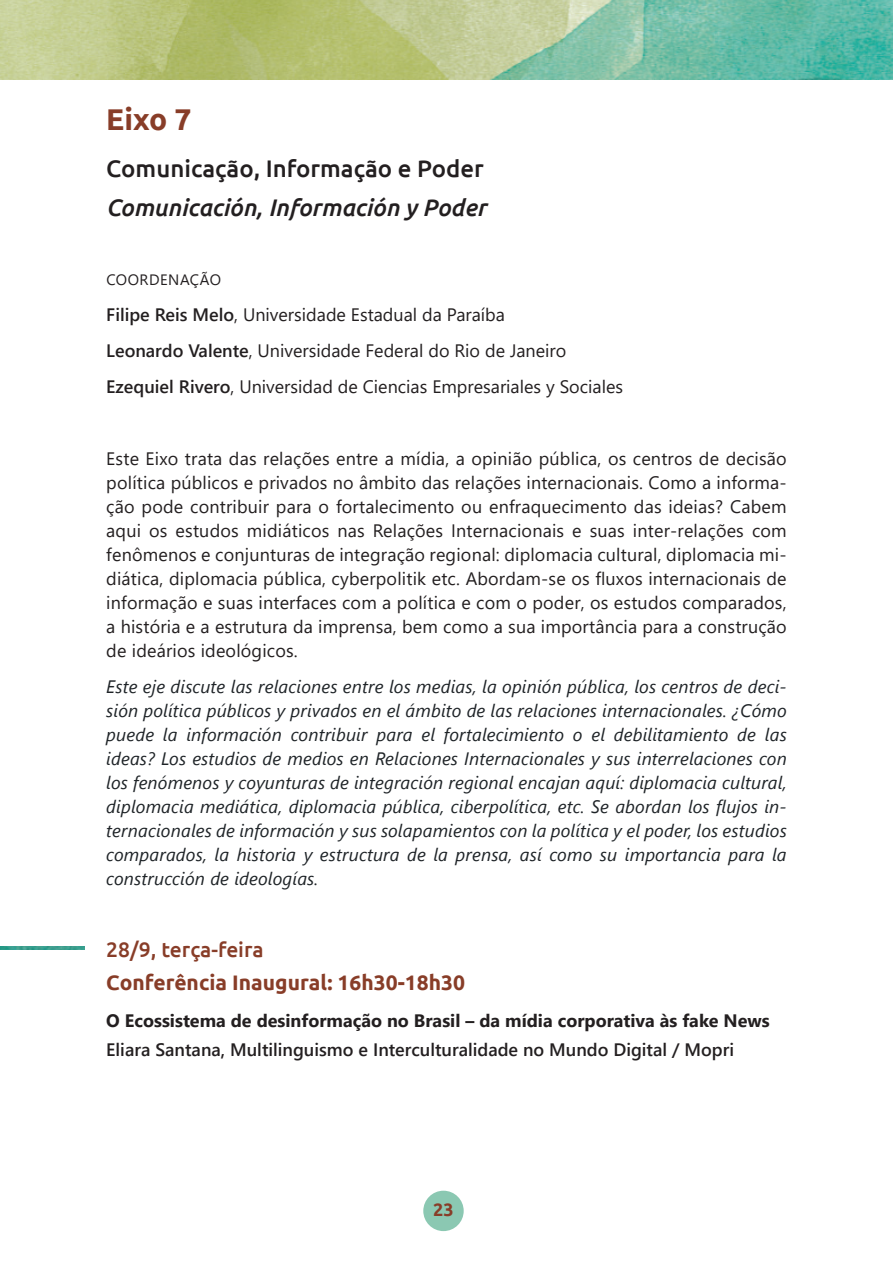
<style>
.page{position:relative;width:893px;height:1263px;background:#fff}
.page>*{position:absolute;margin:0;border:0;box-sizing:border-box;transform-origin:0 0}
.t1{font:700 30px "Ubuntu";color:#883d28}
.t2{font:italic 500 24px "Ubuntu";color:#231f20}
.t3{font:500 24px "Ubuntu";color:#231f20}
.t4{font:700 21px "Ubuntu";color:#883d28}
.t5{font:500 21px "Ubuntu";color:#883d28}
.t6{font:18px/24px "Segoe UI";color:#231f20}
.t7{font:italic 18px/24px "Segoe UI";letter-spacing:.01em;color:#1e2327;text-align:justify}
.t8{font:600 18px "Segoe UI";color:#231f20}
.t9{font:700 18px "Segoe UI";color:#231f20}
.t10{font:700 18px "Ubuntu";color:#883d28}
.t11{font:15px "Segoe UI";letter-spacing:.035em;color:#231f20}
.s1{font-weight:600}
</style>
<div class="page">
<div style="left:423px;top:1191px;width:41px;height:40px;background:#8bc8b2;border-radius:50%"></div>
<img style="left:0;top:0;width:893px;height:79px">
<img style="left:0;top:946px;width:84px;height:4px">
<h1 class="t1" style="left:106px;top:101px;width:87px">Eixo 7</h1>
<h2 class="t3" style="left:106px;top:153px;width:379px">Comunicação, Informação e Poder</h2>
<h2 class="t2" style="left:106px;top:193px;width:382px">Comunicación, Información y Poder</h2>
<p class="t11" style="left:107px;top:266px;width:116px">COORDENAÇÃO</p>
<p class="t6" style="left:106px;top:295px;width:518px;line-height:36px"><span class="s1">Filipe Reis Melo</span>, Universidade Estadual da Paraíba<br><span class="s1">Leonardo Valente</span>, Universidade Federal do Rio de Janeiro<br><span class="s1">Ezequiel Rivero</span>, Universidad de Ciencias Empresariales y Sociales</p>
<p class="t6" style="left:106px;top:445px;width:682px;text-align:justify">Este Eixo trata das relações entre a mídia, a opinião pública, os centros de decisão política públicos e privados no âmbito das relações internacionais. Como a informa&shy;ção pode contribuir para o fortalecimento ou enfraquecimento das ideias? Cabem aqui os estudos midiáticos nas Relações Internacionais e suas inter-relações com fenômenos e conjunturas de integração regional: diplomacia cultural, diplomacia mi&shy;diática, diplomacia pública, cyberpolitik etc. Abordam-se os fluxos internacionais de informação e suas interfaces com a política e com o poder, os estudos comparados, a história e a estrutura da imprensa, bem como a sua importância para a construção de ideários ideológicos.</p>
<p class="t7" style="left:106px;top:672px;width:682px">Este eje discute las relaciones entre los medias, la opinión pública, los centros de deci&shy;sión política públicos y privados en el ámbito de las relaciones internacionales. ¿Cómo puede la información contribuir para el fortalecimiento o el debilitamiento de las ideas? Los estudios de medios en Relaciones Internacionales y sus interrelaciones con los fenómenos y coyunturas de integración regional encajan aquí: diplomacia cultural, diplomacia mediática, diplomacia pública, ciberpolítica, etc. Se abordan los flujos in&shy;ternacionales de información y sus solapamientos con la política y el poder, los estudios comparados, la historia y estructura de la prensa, así como su importancia para la construcción de ideologías.</p>
<p class="t5" style="left:106px;top:936px;width:159px">28/9, terça-feira</p>
<p class="t4" style="left:106px;top:970px;width:360px">Conferência Inaugural: 16h30-18h30</p>
<p class="t9" style="left:106px;top:1004px;width:665px">O Ecossistema de desinformação no Brasil – da mídia corporativa às fake News</p>
<p class="t8" style="left:106px;top:1032px;width:629px">Eliara Santana, Multilinguismo e Interculturalidade no Mundo Digital / Mopri</p>
<p class="t10" style="left:433px;top:1199px;width:22px">23</p>
</div>
